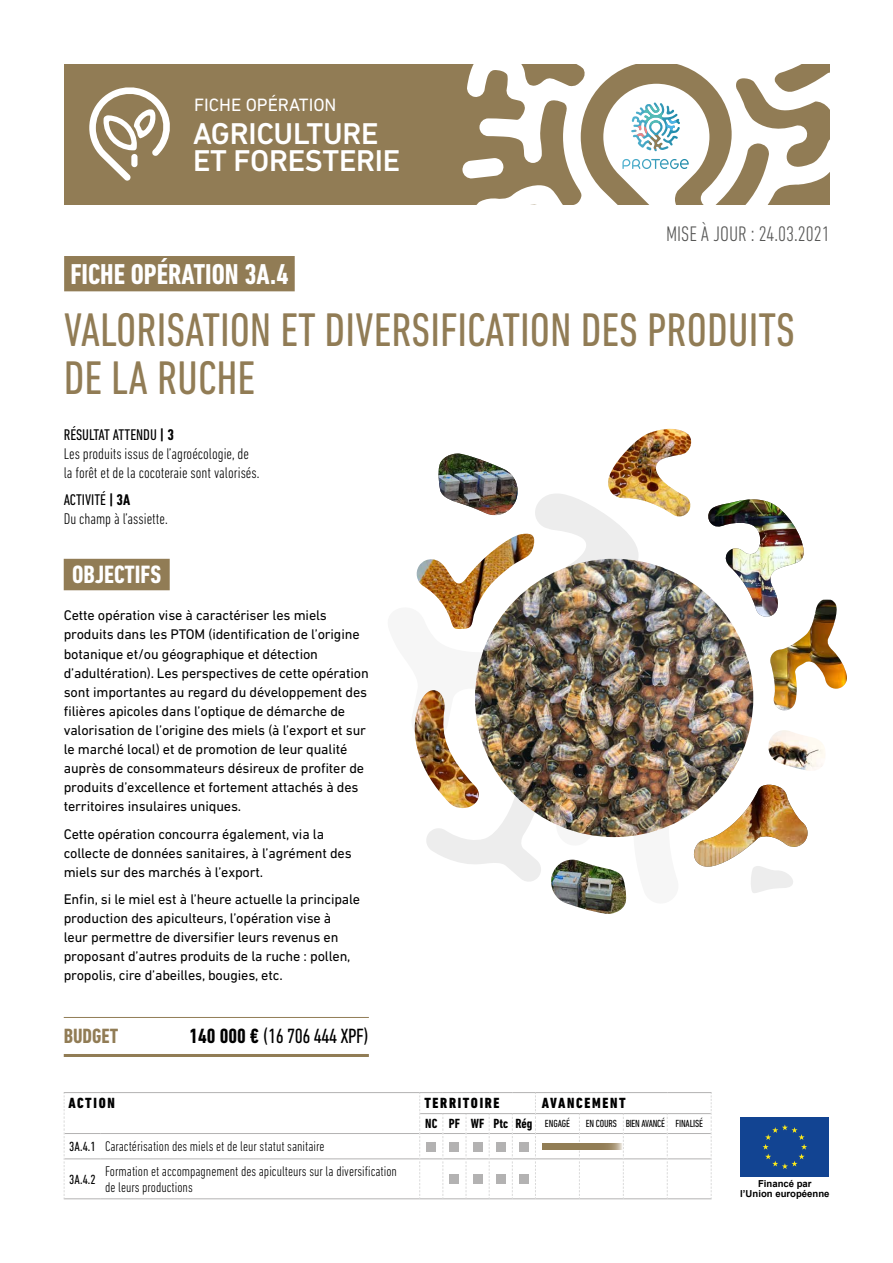
<style>
.page{position:relative;width:893px;height:1263px;background:#fff}
.page>*{position:absolute;margin:0;border:0;box-sizing:border-box;transform-origin:0 0}
.t1{font:condensed 48px/48px "DIN Next LT Pro";color:#917c55}
.t2{font:500 30.6px/27px "DIN Next LT Pro";letter-spacing:-.01em;color:#fff}
.t3{font:700 condensed 29.25px "DIN Next LT Pro";color:#fff}
.t4{font:700 condensed 25.5px "DIN Next LT Pro";color:#fff}
.t5{font:300 condensed 21.45px "DIN Next LT Pro";color:#575756}
.t6{font:condensed 21px "DIN Next LT Pro";letter-spacing:-.02em;color:#000}
.t7{font:700 condensed 21px "DIN Next LT Pro";color:#917c55}
.t8{font:18.15px "DIN Next LT Pro";color:#fff}
.t9{font:300 condensed 15.75px/18.9px "DIN Next LT Pro";color:#000}
.t10{font:800 condensed 15px "DIN Next LT Pro";letter-spacing:.11em;color:#000}
.t11{font:14.25px/19px "DIN Next LT Pro";letter-spacing:-.01em;color:#000}
.t12{font:300 condensed 14.25px/16.5px "DIN Next LT Pro";color:#000}
.t13{font:700 condensed 13.5px "DIN Next LT Pro";color:#000}
.t14{font:condensed 13.5px "DIN Next LT Pro";color:#000}
.t15{font:condensed 10.5px "DIN Next LT Pro";letter-spacing:-.02em;color:#000}
.t16{font:700 9.6px/9.6px "Arial";color:#000;text-align:center}
.s1{font-weight:400}
.s2{font-weight:700}
.s3{font-weight:400;font-size:10.5px}
.s4{font-weight:400;font-size:13.5px}
</style>
<div class="page">
<div style="left:64px;top:256px;width:231px;height:35px;background:#917c55"></div>
<div style="left:741px;top:1117px;width:88px;height:59px;background:#124492"></div>
<svg style="left:763px;top:1124px;width:44px;height:45px"></svg>
<hr style="left:64px;top:1017px;width:305px;height:1px;background:#917c55">
<hr style="left:64px;top:1054px;width:305px;height:3px;background:#917c55">
<hr style="left:64px;top:1092px;width:37px;height:1px;background:#b3b2b2">
<hr style="left:101px;top:1092px;width:319px;height:1px;background:#b3b2b2">
<hr style="left:535px;top:1092px;width:44px;height:1px;background:#b3b2b2">
<hr style="left:579px;top:1092px;width:44px;height:1px;background:#b3b2b2">
<hr style="left:623px;top:1092px;width:44px;height:1px;background:#b3b2b2">
<hr style="left:667px;top:1092px;width:45px;height:1px;background:#b3b2b2">
<hr style="left:536px;top:1113px;width:43px;height:1px;background:#b3b2b2">
<hr style="left:579px;top:1113px;width:44px;height:1px;background:#b3b2b2">
<hr style="left:623px;top:1113px;width:44px;height:1px;background:#b3b2b2">
<hr style="left:667px;top:1113px;width:44px;height:1px;background:#b3b2b2">
<hr style="left:65px;top:1133px;width:36px;height:1px;background:#b3b2b2">
<hr style="left:101px;top:1133px;width:318px;height:1px;background:#b3b2b2">
<hr style="left:536px;top:1133px;width:43px;height:1px;background:#b3b2b2">
<hr style="left:580px;top:1133px;width:43px;height:1px;background:#b3b2b2">
<hr style="left:624px;top:1133px;width:43px;height:1px;background:#b3b2b2">
<hr style="left:668px;top:1133px;width:43px;height:1px;background:#b3b2b2">
<hr style="left:65px;top:1158px;width:36px;height:1px;background:#b3b2b2">
<hr style="left:101px;top:1158px;width:318px;height:1px;background:#b3b2b2">
<hr style="left:536px;top:1158px;width:43px;height:1px;background:#b3b2b2">
<hr style="left:580px;top:1158px;width:43px;height:1px;background:#b3b2b2">
<hr style="left:624px;top:1158px;width:43px;height:1px;background:#b3b2b2">
<hr style="left:668px;top:1158px;width:43px;height:1px;background:#b3b2b2">
<hr style="left:64px;top:1198px;width:37px;height:1px;background:#b3b2b2">
<hr style="left:101px;top:1198px;width:319px;height:1px;background:#b3b2b2">
<hr style="left:535px;top:1198px;width:44px;height:1px;background:#b3b2b2">
<hr style="left:579px;top:1198px;width:44px;height:1px;background:#b3b2b2">
<hr style="left:623px;top:1198px;width:44px;height:1px;background:#b3b2b2">
<hr style="left:667px;top:1198px;width:45px;height:1px;background:#b3b2b2">
<svg style="left:419px;top:1092px;width:117px;height:107px"></svg>
<svg style="left:623px;top:1114px;width:1px;height:84px"></svg>
<svg style="left:667px;top:1114px;width:1px;height:84px"></svg>
<svg style="left:711px;top:1093px;width:1px;height:105px"></svg>
<svg style="left:579px;top:1114px;width:1px;height:84px"></svg>
<svg style="left:64px;top:1093px;width:1px;height:105px"></svg>
<div style="left:427px;top:1142px;width:9px;height:9px;background:#b3b2b2"></div>
<div style="left:450px;top:1142px;width:9px;height:9px;background:#b3b2b2"></div>
<div style="left:473px;top:1142px;width:9px;height:9px;background:#b3b2b2"></div>
<div style="left:496px;top:1142px;width:9px;height:9px;background:#b3b2b2"></div>
<div style="left:519px;top:1142px;width:9px;height:9px;background:#b3b2b2"></div>
<div style="left:450px;top:1175px;width:9px;height:9px;background:#b3b2b2"></div>
<div style="left:473px;top:1175px;width:9px;height:9px;background:#b3b2b2"></div>
<div style="left:496px;top:1175px;width:9px;height:9px;background:#b3b2b2"></div>
<div style="left:519px;top:1175px;width:9px;height:9px;background:#b3b2b2"></div>
<div style="left:64px;top:559px;width:106px;height:31px;background:#917c55"></div>
<svg style="left:426px;top:767px;width:253px;height:115px"></svg>
<img style="left:415px;top:740px;width:64px;height:70px">
<svg style="left:723px;top:784px;width:70px;height:109px"></svg>
<img style="left:693px;top:785px;width:115px;height:82px">
<img style="left:475px;top:559px;width:278px;height:278px;border-radius:139px">
<img style="left:707px;top:599px;width:140px;height:112px">
<img style="left:707px;top:499px;width:97px;height:118px">
<img style="left:414px;top:428px;width:279px;height:312px">
<img style="left:437px;top:454px;width:81px;height:64px">
<img style="left:550px;top:860px;width:77px;height:54px">
<img style="left:768px;top:730px;width:57px;height:41px">
<svg style="left:542px;top:1143px;width:80px;height:7px"></svg>
<div style="left:64px;top:64px;width:765px;height:140px;background:#917c55"></div>
<svg style="left:462px;top:64px;width:367px;height:140px"></svg>
<svg style="left:632px;top:103px;width:25px;height:33px"></svg>
<svg style="left:622px;top:159px;width:67px;height:10px"></svg>
<svg style="left:89px;top:87px;width:81px;height:94px"></svg>
<p class="t8" style="left:194px;top:94px;width:144px">FICHE OPÉRATION</p>
<h2 class="t2" style="left:193px;top:120px;width:209px">AGRICULTURE<br>ET FORESTERIE</h2>
<h3 class="t3" style="left:70px;top:257px;width:220px">FICHE OPÉRATION 3A.4</h3>
<h3 class="t5" style="left:666px;top:222px;width:165px">MISE À JOUR : 24.03.2021</h3>
<h1 class="t1" style="left:64px;top:305px;width:733px">VALORISATION ET DIVERSIFICATION DES PRODUITS<br>DE LA RUCHE</h1>
<p class="t9" style="left:64px;top:425px;width:197px"><span class="s1">RÉSULTAT ATTENDU</span> <span class="s2">| 3<br></span>Les produits issus de l’agroécologie, de la forêt et de la cocoteraie sont valorisés.</p>
<p class="t9" style="left:64px;top:490px;width:106px"><span class="s1">ACTIVITÉ</span> <span class="s2">| 3A<br></span>Du champ à l’assiette.</p>
<h3 class="t4" style="left:72px;top:560px;width:90px">OBJECTIFS</h3>
<p class="t11" style="left:64px;top:606px;width:307px">Cette opération vise à caractériser les miels produits dans les PTOM (identification de l’origine botanique et/ou géographique et détection d’adultération). Les perspectives de cette opération sont importantes au regard du développement des filières apicoles dans l’optique de démarche de valorisation de l’origine des miels (à l’export et sur le marché local) et de promotion de leur qualité auprès de consommateurs désireux de profiter de produits d’excellence et fortement attachés à des territoires insulaires uniques.</p>
<p class="t11" style="left:64px;top:824px;width:289px">Cette opération concourra également, via la collecte de données sanitaires, à l’agrément des miels sur des marchés à l’export.</p>
<p class="t11" style="left:64px;top:890px;width:298px">Enfin, si le miel est à l’heure actuelle la principale production des apiculteurs, l’opération vise à<br>leur permettre de diversifier leurs revenus en proposant d’autres produits de la ruche : pollen, propolis, cire d’abeilles, bougies, etc.</p>
<h3 class="t7" style="left:64px;top:1024px;width:56px">BUDGET</h3>
<h3 class="t6" style="left:189px;top:1024px;width:181px"><span class="s2">140 000 €</span> (16 706 444 XPF)</h3>
<p class="t10" style="left:68px;top:1094px;width:48px">ACTION</p>
<p class="t10" style="left:424px;top:1094px;width:77px">TERRITOIRE</p>
<p class="t10" style="left:542px;top:1094px;width:85px">AVANCEMENT</p>
<p class="t13" style="left:425px;top:1116px;width:146px">NC PF WF Ptc Rég <span class="s3">ENGAGÉ</span></p>
<p class="t15" style="left:586px;top:1117px;width:119px">EN COURS BIEN AVANCÉ FINALISÉ</p>
<p class="t12" style="left:69px;top:1137px;width:257px"><span class="s4">3A.4.1</span> Caractérisation des miels et de leur statut sanitaire</p>
<p class="t14" style="left:69px;top:1172px;width:28px">3A.4.2</p>
<p class="t12" style="left:105px;top:1163px;width:293px">Formation et accompagnement des apiculteurs sur la diversification de leurs productions</p>
<p class="t16" style="left:740px;top:1179px;width:91px">Financé par<br>l’Union européenne</p>
</div>
